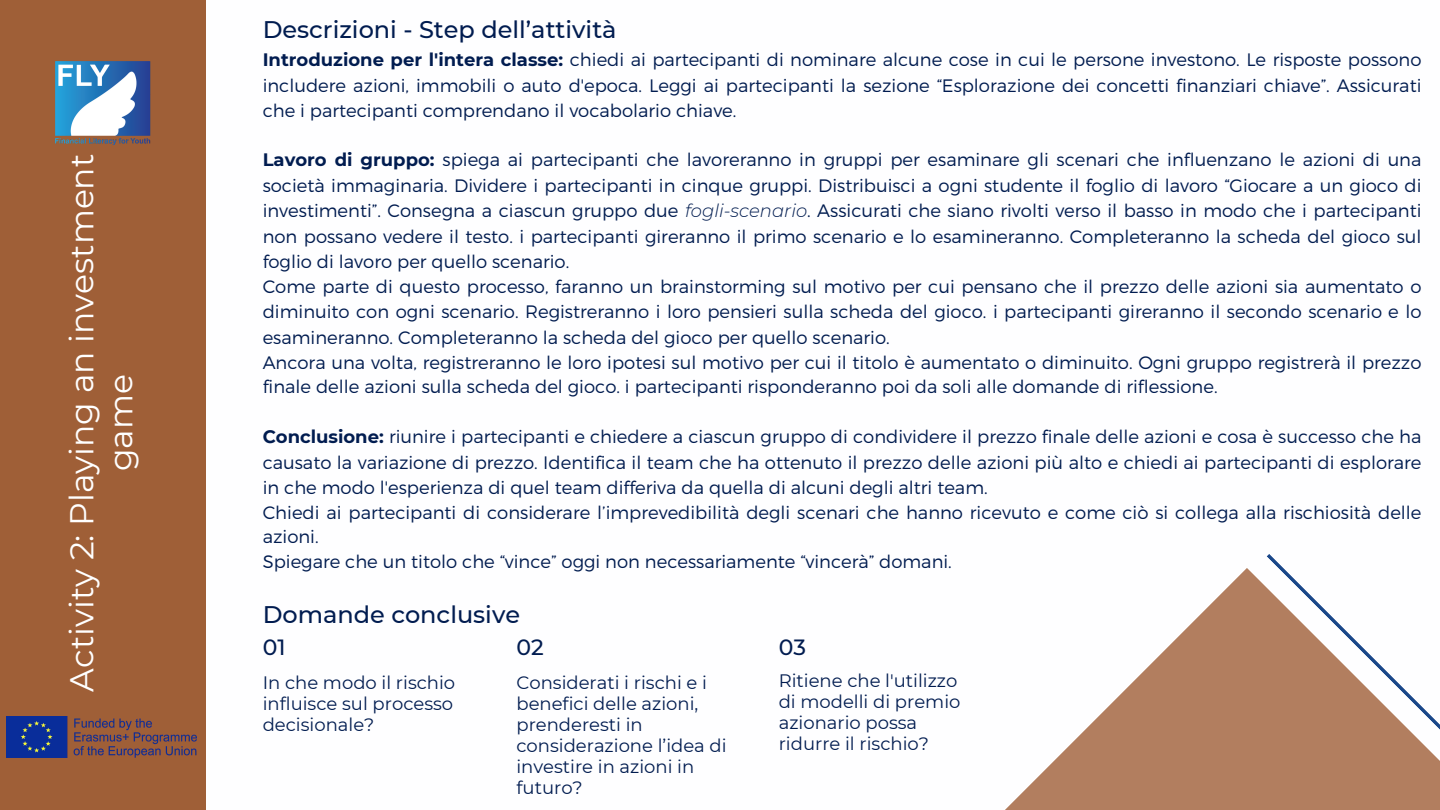
<style>
.page{position:relative;width:1440px;height:810px;background:#fff}
.page>*{position:absolute;margin:0;border:0;box-sizing:border-box;transform-origin:0 0}
.t1{font:33px/39px "Montserrat";color:#fff;text-align:center}
.t2{font:500 24px "Montserrat";color:#011c50}
.t3{font:500 22px "Montserrat";color:#011c50}
.t4{font:300 18px/25.5px "Montserrat";color:#011c50;text-align:justify}
.t5{font:18px/21px "Montserrat";color:#011c50}
.s1{font-weight:700}
.s2{font-style:italic}
</style>
<div class="page">
<div style="left:0;top:0;width:205px;height:810px;background:#9f5f37"></div>
<img style="left:55px;top:61px;width:96px;height:84px">
<svg style="left:1005px;top:568px;width:435px;height:242px;fill:#b27e5f"></svg>
<img style="left:7px;top:716px;width:189px;height:42px">
<svg style="left:1267px;top:554px;width:173px;height:202px"></svg>
<p class="t1" style="left:62px;top:692px;width:539px;rotate:-90deg">Activity 2: Playing an investment game</p>
<p class="t2" style="left:263px;top:15px;width:355px">Descrizioni - Step dell’attività</p>
<p class="t4" style="left:263px;top:45px;width:1160px"><span class="s1">Introduzione per l'intera classe:</span> chiedi ai partecipanti di nominare alcune cose in cui le persone investono. Le risposte possono includere azioni, immobili o auto d'epoca. Leggi ai partecipanti la sezione “Esplorazione dei concetti finanziari chiave”. Assicurati che i partecipanti comprendano il vocabolario chiave.</p>
<p class="t4" style="left:263px;top:146px;width:1160px"><span class="s1">Lavoro di gruppo:</span> spiega ai partecipanti che lavoreranno in gruppi per esaminare gli scenari che influenzano le azioni di una società immaginaria. Dividere i partecipanti in cinque gruppi. Distribuisci a ogni studente il foglio di lavoro “Giocare a un gioco di investimenti”. Consegna a ciascun gruppo due <span class="s2">fogli-scenario</span>. Assicurati che siano rivolti verso il basso in modo che i partecipanti non possano vedere il testo. i partecipanti gireranno il primo scenario e lo esamineranno. Completeranno la scheda del gioco sul foglio di lavoro per quello scenario.</p>
<p class="t4" style="left:263px;top:273px;width:1160px">Come parte di questo processo, faranno un brainstorming sul motivo per cui pensano che il prezzo delle azioni sia aumentato o diminuito con ogni scenario. Registreranno i loro pensieri sulla scheda del gioco. i partecipanti gireranno il secondo scenario e lo esamineranno. Completeranno la scheda del gioco per quello scenario.</p>
<p class="t4" style="left:263px;top:349px;width:1160px;line-height:24.8px">Ancora una volta, registreranno le loro ipotesi sul motivo per cui il titolo è aumentato o diminuito. Ogni gruppo registrerà il prezzo finale delle azioni sulla scheda del gioco. i partecipanti risponderanno poi da soli alle domande di riflessione.</p>
<p class="t4" style="left:263px;top:423px;width:1160px"><span class="s1">Conclusione:</span> riunire i partecipanti e chiedere a ciascun gruppo di condividere il prezzo finale delle azioni e cosa è successo che ha causato la variazione di prezzo. Identifica il team che ha ottenuto il prezzo delle azioni più alto e chiedi ai partecipanti di esplorare in che modo l'esperienza di quel team differiva da quella di alcuni degli altri team.</p>
<p class="t4" style="left:263px;top:499px;width:1160px;line-height:24.8px">Chiedi ai partecipanti di considerare l’imprevedibilità degli scenari che hanno ricevuto e come ciò si collega alla rischiosità delle azioni.</p>
<p class="t4" style="left:263px;top:548px;width:691px">Spiegare che un titolo che “vince” oggi non necessariamente “vincerà” domani.</p>
<p class="t2" style="left:263px;top:599px;width:259px">Domande conclusive</p>
<p class="t3" style="left:263px;top:634px;width:24px">01</p>
<p class="t3" style="left:516px;top:634px;width:29px">02</p>
<p class="t3" style="left:779px;top:634px;width:29px">03</p>
<p class="t5" style="left:263px;top:672px;width:194px;text-align:justify">In che modo il rischio influisce sul processo decisionale?</p>
<p class="t5" style="left:516px;top:672px;width:212px">Considerati i rischi e i benefici delle azioni, prenderesti in considerazione l’idea di investire in azioni in futuro?</p>
<p class="t5" style="left:779px;top:671px;width:183px">Ritiene che l'utilizzo di modelli di premio azionario possa ridurre il rischio?</p>
</div>
